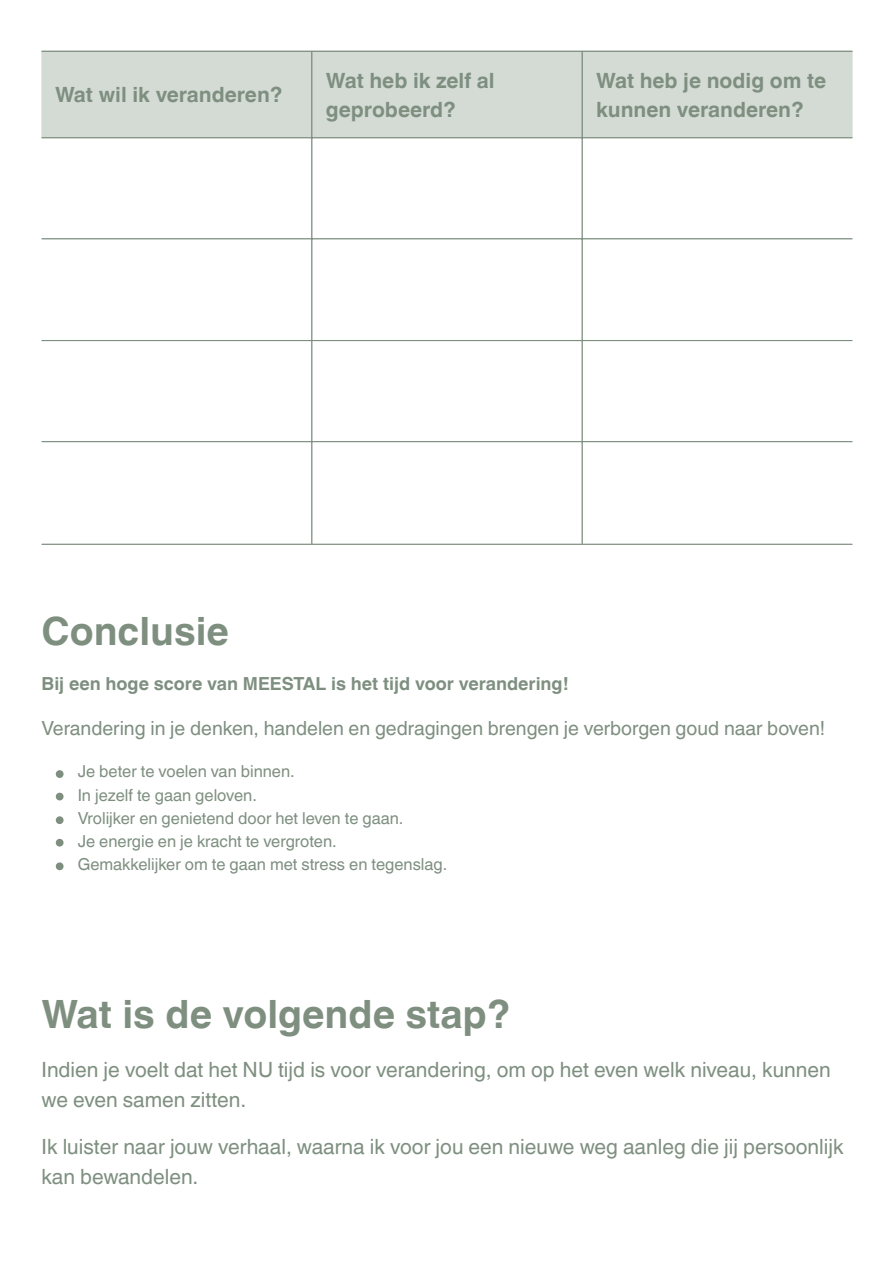
<style>
.page{position:relative;width:894px;height:1263px;background:#fff}
.page>*{position:absolute;margin:0;border:0;box-sizing:border-box;transform-origin:0 0}
.t1{font:700 39px "Helvetica World";color:#7e8f80}
.t2{font:21px/30.3px "Helvetica World";color:#7e8f80}
.t3{font:700 21px/29.2px "Helvetica World";color:#7e8f80}
.t4{font:19.5px "Helvetica World";color:#7e8f80}
.t5{font:700 18px "Helvetica World";color:#7e8f80}
.t6{font:16.5px "Helvetica World";color:#7e8f80}
</style>
<div class="page">
<div style="left:42px;top:52px;width:810px;height:85px;background:#d4dbd5"></div>
<svg style="left:42px;top:138px;width:810px;height:406px"></svg>
<hr style="left:311px;top:52px;width:1px;height:492px;background:#7e8f80">
<hr style="left:581px;top:52px;width:1px;height:492px;background:#7e8f80">
<hr style="left:42px;top:51px;width:810px;height:1px;background:#7e8f80">
<hr style="left:42px;top:137px;width:810px;height:1px;background:#7e8f80">
<hr style="left:42px;top:238px;width:810px;height:1px;background:#7e8f80">
<hr style="left:42px;top:340px;width:810px;height:1px;background:#7e8f80">
<hr style="left:42px;top:441px;width:810px;height:1px;background:#7e8f80">
<hr style="left:42px;top:544px;width:810px;height:1px;background:#7e8f80">
<svg style="left:56px;top:770px;width:7px;height:8px"></svg>
<svg style="left:56px;top:793px;width:7px;height:7px"></svg>
<svg style="left:56px;top:816px;width:7px;height:8px"></svg>
<svg style="left:56px;top:839px;width:7px;height:7px"></svg>
<svg style="left:56px;top:862px;width:7px;height:8px"></svg>
<p class="t3" style="left:55px;top:78px;width:229px">Wat wil ik veranderen?</p>
<p class="t3" style="left:326px;top:64px;width:170px">Wat heb ik zelf al geprobeerd?</p>
<p class="t3" style="left:596px;top:64px;width:231px">Wat heb je nodig om te kunnen veranderen?</p>
<p class="t1" style="left:42px;top:599px;width:189px">Conclusie</p>
<p class="t5" style="left:42px;top:669px;width:528px">Bij een hoge score van MEESTAL is het tijd voor verandering!</p>
<p class="t4" style="left:42px;top:716px;width:784px">Verandering in je denken, handelen en gedragingen brengen je verborgen goud naar boven!</p>
<p class="t6" style="left:78px;top:762px;width:218px">Je beter te voelen van binnen.</p>
<p class="t6" style="left:78px;top:785px;width:181px">In jezelf te gaan geloven.</p>
<p class="t6" style="left:78px;top:808px;width:327px">Vrolijker en genietend door het leven te gaan.</p>
<p class="t6" style="left:78px;top:832px;width:260px">Je energie en je kracht te vergroten.</p>
<p class="t6" style="left:78px;top:854px;width:371px">Gemakkelijker om te gaan met stress en tegenslag.</p>
<p class="t1" style="left:42px;top:983px;width:470px">Wat is de volgende stap?</p>
<p class="t2" style="left:42px;top:1054px;width:790px">Indien je voelt dat het NU tijd is voor verandering, om op het even welk niveau, kunnen we even samen zitten.</p>
<p class="t2" style="left:42px;top:1132px;width:803px;line-height:29.2px">Ik luister naar jouw verhaal, waarna ik voor jou een nieuwe weg aanleg die jij persoonlijk kan bewandelen.</p>
</div>
